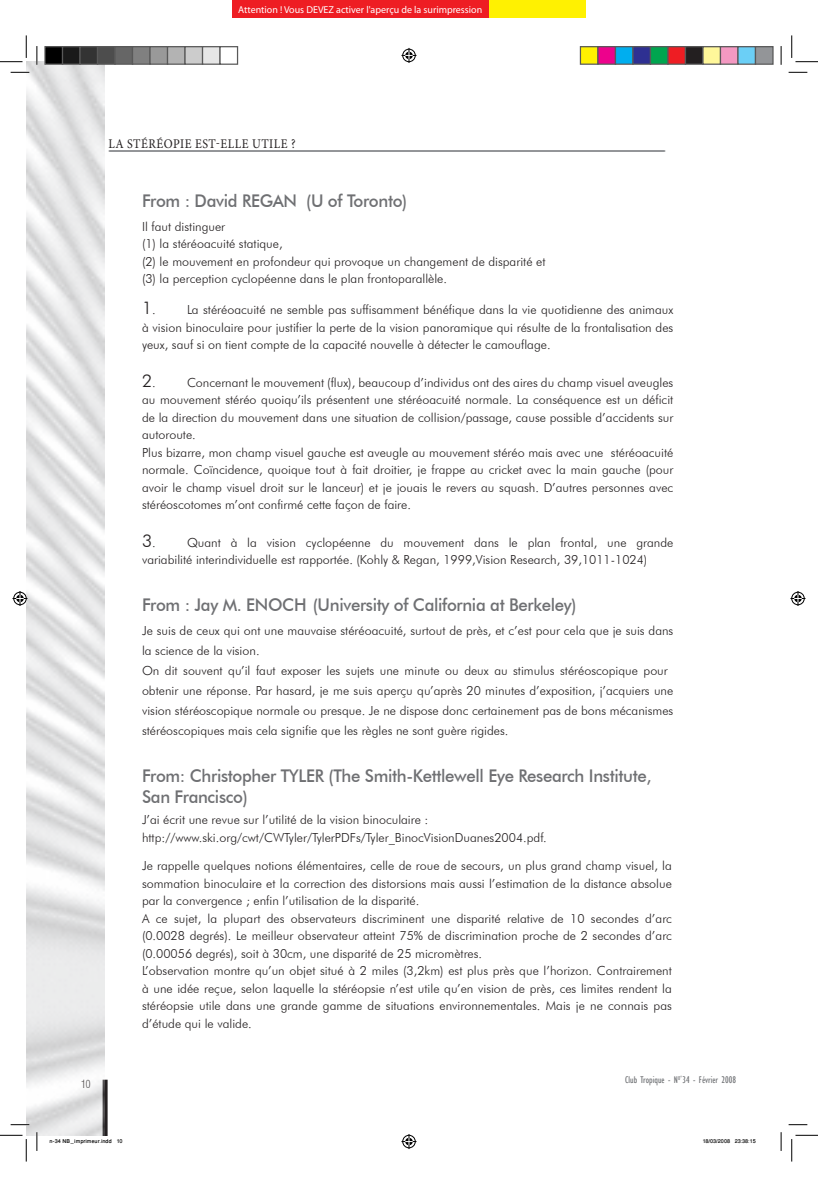
<style>
.page{position:relative;width:818px;height:1197px;background:#fff}
.page>*{position:absolute;margin:0;border:0;box-sizing:border-box;transform-origin:0 0}
.t1{font:500 17.5px/21px "Futura BT";letter-spacing:-.02em;color:#6f7073;scale:.96 1}
.t2{font:300 17.5px "Futura BT";color:#231f20}
.t3{font:13.25px "Minion Pro";letter-spacing:.04em;color:#231f20;scale:.91 1}
.t4{font:300 12.5px/17.5px "Futura BT";color:#231f20}
.t5{font:12.5px "Helvetica Condensed Light Li";color:#231f20}
.t6{font:10px "Myriad";color:#fff}
.t7{font:condensed 10px "Gill Sans";color:#727477}
.t8{font:500 7.5px "Win Soft Pro";color:#000}
.s1{font-size:12.5px}
</style>
<div class="page">
<div style="left:109px;top:151px;width:556px;height:1px;border:1px solid #939598"></div>
<svg style="left:11px;top:72px;width:18px;height:1px"></svg>
<svg style="left:788px;top:72px;width:19px;height:1px"></svg>
<svg style="left:11px;top:1124px;width:18px;height:1px"></svg>
<svg style="left:788px;top:1124px;width:19px;height:1px"></svg>
<svg style="left:36px;top:46px;width:2px;height:19px"></svg>
<svg style="left:36px;top:1132px;width:2px;height:19px"></svg>
<svg style="left:780px;top:46px;width:2px;height:19px"></svg>
<svg style="left:780px;top:1132px;width:2px;height:19px"></svg>
<svg style="left:0;top:35px;width:27px;height:27px"></svg>
<svg style="left:0;top:1135px;width:27px;height:27px"></svg>
<svg style="left:791px;top:35px;width:27px;height:27px"></svg>
<svg style="left:791px;top:1135px;width:27px;height:27px"></svg>
<svg style="left:401px;top:48px;width:15px;height:15px"></svg>
<svg style="left:401px;top:1134px;width:15px;height:15px"></svg>
<svg style="left:13px;top:591px;width:15px;height:15px"></svg>
<svg style="left:790px;top:591px;width:15px;height:15px"></svg>
<div style="left:45px;top:47px;width:18px;height:17px;background:#000"></div>
<div style="left:44px;top:46px;width:19px;height:19px;border:1px solid #595959"></div>
<div style="left:63px;top:47px;width:17px;height:17px;background:#1a1a1a"></div>
<div style="left:62px;top:46px;width:19px;height:19px;border:1px solid #595959"></div>
<div style="left:80px;top:47px;width:18px;height:17px;background:#333"></div>
<div style="left:79px;top:46px;width:19px;height:19px;border:1px solid #595959"></div>
<div style="left:98px;top:47px;width:17px;height:17px;background:#4d4d4d"></div>
<div style="left:97px;top:46px;width:19px;height:19px;border:1px solid #595959"></div>
<div style="left:115px;top:47px;width:18px;height:17px;background:#666"></div>
<div style="left:114px;top:46px;width:19px;height:19px;border:1px solid #595959"></div>
<div style="left:133px;top:47px;width:17px;height:17px;background:#808080"></div>
<div style="left:132px;top:46px;width:19px;height:19px;border:1px solid #595959"></div>
<div style="left:150px;top:47px;width:18px;height:17px;background:#999"></div>
<div style="left:149px;top:46px;width:19px;height:19px;border:1px solid #595959"></div>
<div style="left:168px;top:47px;width:17px;height:17px;background:#b3b3b3"></div>
<div style="left:167px;top:46px;width:19px;height:19px;border:1px solid #595959"></div>
<div style="left:185px;top:47px;width:18px;height:17px;background:#ccc"></div>
<div style="left:184px;top:46px;width:19px;height:19px;border:1px solid #595959"></div>
<div style="left:203px;top:47px;width:17px;height:17px;background:#e6e6e6"></div>
<div style="left:202px;top:46px;width:19px;height:19px;border:1px solid #595959"></div>
<div style="left:219px;top:46px;width:19px;height:19px;border:1px solid #595959"></div>
<div style="left:580px;top:47px;width:18px;height:17px;background:#fff101"></div>
<div style="left:580px;top:46px;width:18px;height:19px;border:1px solid #595959"></div>
<div style="left:598px;top:47px;width:17px;height:17px;background:#ed028c"></div>
<div style="left:597px;top:46px;width:19px;height:19px;border:1px solid #595959"></div>
<div style="left:615px;top:47px;width:18px;height:17px;background:#00aeef"></div>
<div style="left:615px;top:46px;width:18px;height:19px;border:1px solid #595959"></div>
<div style="left:633px;top:47px;width:17px;height:17px;background:#2e3092"></div>
<div style="left:632px;top:46px;width:19px;height:19px;border:1px solid #595959"></div>
<div style="left:650px;top:47px;width:18px;height:17px;background:#00a54f"></div>
<div style="left:650px;top:46px;width:18px;height:19px;border:1px solid #595959"></div>
<div style="left:668px;top:47px;width:17px;height:17px;background:#ee1d23"></div>
<div style="left:667px;top:46px;width:19px;height:19px;border:1px solid #595959"></div>
<div style="left:685px;top:47px;width:18px;height:17px;background:#231f20"></div>
<div style="left:685px;top:46px;width:18px;height:19px;border:1px solid #595959"></div>
<div style="left:703px;top:47px;width:17px;height:17px;background:#fff79a"></div>
<div style="left:702px;top:46px;width:19px;height:19px;border:1px solid #595959"></div>
<div style="left:720px;top:47px;width:18px;height:17px;background:#f499c2"></div>
<div style="left:720px;top:46px;width:18px;height:19px;border:1px solid #595959"></div>
<div style="left:738px;top:47px;width:17px;height:17px;background:#6bcff6"></div>
<div style="left:737px;top:46px;width:19px;height:19px;border:1px solid #595959"></div>
<div style="left:755px;top:47px;width:18px;height:17px;background:#939598"></div>
<div style="left:755px;top:46px;width:18px;height:19px;border:1px solid #595959"></div>
<svg style="left:49px;top:1080px;width:59px;height:56px"></svg>
<div style="left:232px;top:0;width:258px;height:18px;background:#ee1d23"></div>
<div style="left:490px;top:0;width:96px;height:18px;background:#fff101"></div>
<p class="t6" style="left:238px;top:5px;width:246px">Attention ! Vous DEVEZ activer l'aperçu de la surimpression</p>
<p class="t3" style="left:108px;top:134px;width:70px">LA STÉRÉOPIE</p>
<p class="t3" style="left:195px;top:134px;width:37px">EST-ELLE</p>
<p class="t3" style="left:252px;top:134px;width:9px">UTILE</p>
<p class="t3" style="left:291px;top:134px;width:6px">?</p>
<h1 class="t1" style="left:142px;top:190px;width:278px">From : David REGAN (U of Toronto)</h1>
<p class="t4" style="left:142px;top:217px;width:405px">Il faut distinguer<br>(1) la stéréoacuité statique,<br>(2) le mouvement en profondeur qui provoque un changement de disparité et (3) la perception cyclopéenne dans le plan frontoparallèle.</p>
<h1 class="t2" style="left:142px;top:297px;width:15px">1<span class="s1">.</span></h1>
<p class="t4" style="left:142px;top:301px;width:533px;text-align:justify;text-indent:45px">La stéréoacuité ne semble pas suffisamment bénéfique dans la vie quotidienne des animaux à vision binoculaire pour justifier la perte de la vision panoramique qui résulte de la frontalisation des yeux, sauf si on tient compte de la capacité nouvelle à détecter le camouflage.</p>
<h1 class="t2" style="left:142px;top:370px;width:15px">2<span class="s1">.</span></h1>
<p class="t4" style="left:142px;top:373px;width:533px;text-indent:45px">Concernant le mouvement (flux), beaucoup d’individus ont des aires du champ visuel aveugles au mouvement stéréo quoiqu’ils présentent une stéréoacuité normale. La conséquence est un déficit de la direction du mouvement dans une situation de collision/passage, cause possible d’accidents sur autoroute.<br>Plus bizarre, mon champ visuel gauche est aveugle au mouvement stéréo mais avec une stéréoacuité normale. Coïncidence, quoique tout à fait droitier, je frappe au cricket avec la main gauche (pour avoir le champ visuel droit sur le lanceur) et je jouais le revers au squash. D’autres personnes avec stéréoscotomes m’ont confirmé cette façon de faire.</p>
<h1 class="t2" style="left:142px;top:530px;width:15px">3<span class="s1">.</span></h1>
<p class="t4" style="left:142px;top:533px;width:533px;text-indent:45px">Quant à la vision cyclopéenne du mouvement dans le plan frontal, une grande variabilité interindividuelle est rapportée. (Kohly &amp; Regan, 1999,Vision Research, 39,1011-1024)</p>
<h1 class="t1" style="left:142px;top:594px;width:122px">From : Jay M. ENOC</h1>
<h1 class="t1" style="left:294px;top:594px;width:296px">H (U niversity of California at Berkeley)</h1>
<p class="t4" style="left:142px;top:620px;width:533px;line-height:20px">Je suis de ceux qui ont une mauvaise stéréoacuité, surtout de près, et c’est pour cela que je suis dans la science de la vision.<br>On dit souvent qu’il faut exposer les sujets une minute ou deux au stimulus stéréoscopique pour obtenir une réponse. Par hasard, je me suis aperçu qu’après 20 minutes d’exposition, j’acquiers une vision stéréoscopique normale ou presque. Je ne dispose donc certainement pas de bons mécanismes stéréoscopiques mais cela signifie que les règles ne sont guère rigides.</p>
<h1 class="t1" style="left:142px;top:765px;width:532px">From: Christopher TYLER (The Smith-Kettlewell Eye Research I nstitute,<br>San Francisco)</h1>
<p class="t4" style="left:142px;top:811px;width:406px">J’ai écrit une revue sur l’utilité de la vision binoculaire : http://www.ski.org/cwt/CWTyler/TylerPDFs/Tyler_BinocVisionDuanes2004.pdf.</p>
<p class="t4" style="left:142px;top:857px;width:531px">Je rappelle quelques notions élémentaires, celle de roue de secours, un plus grand champ visuel, la sommation binoculaire et la correction des distorsions mais aussi l’estimation de la distance absolue par la convergence ; enfin l’utilisation de la disparité.<br>A ce sujet, la plupart des observateurs discriminent une disparité relative de 10 secondes d’arc (0.0028 degrés). Le meilleur observateur atteint 75% de discrimination proche de 2 secondes d’arc (0.00056 degrés), soit à 30cm, une disparité de 25 micromètres.<br>L’observation montre qu’un objet situé à 2 miles (3,2km) est plus près que l’horizon. Contrairement à une idée reçue, selon laquelle la stéréopsie n’est utile qu’en vision de près, ces limites rendent la stéréopsie utile dans une grande gamme de situations environnementales. Mais je ne connais pas d’étude qui le valide.</p>
<p class="t5" style="left:81px;top:1080px;width:11px">10</p>
<p class="t7" style="left:625px;top:1074px;width:112px">Club Tropique - N<sup>0°</sup>34 - Février 2008</p>
<p class="t8" style="left:49px;top:1136px;width:75px">n-34 NB_imprimeur.indd 10</p>
<p class="t8" style="left:702px;top:1136px;width:55px">18/03/2008 23:38:15</p>
</div>
